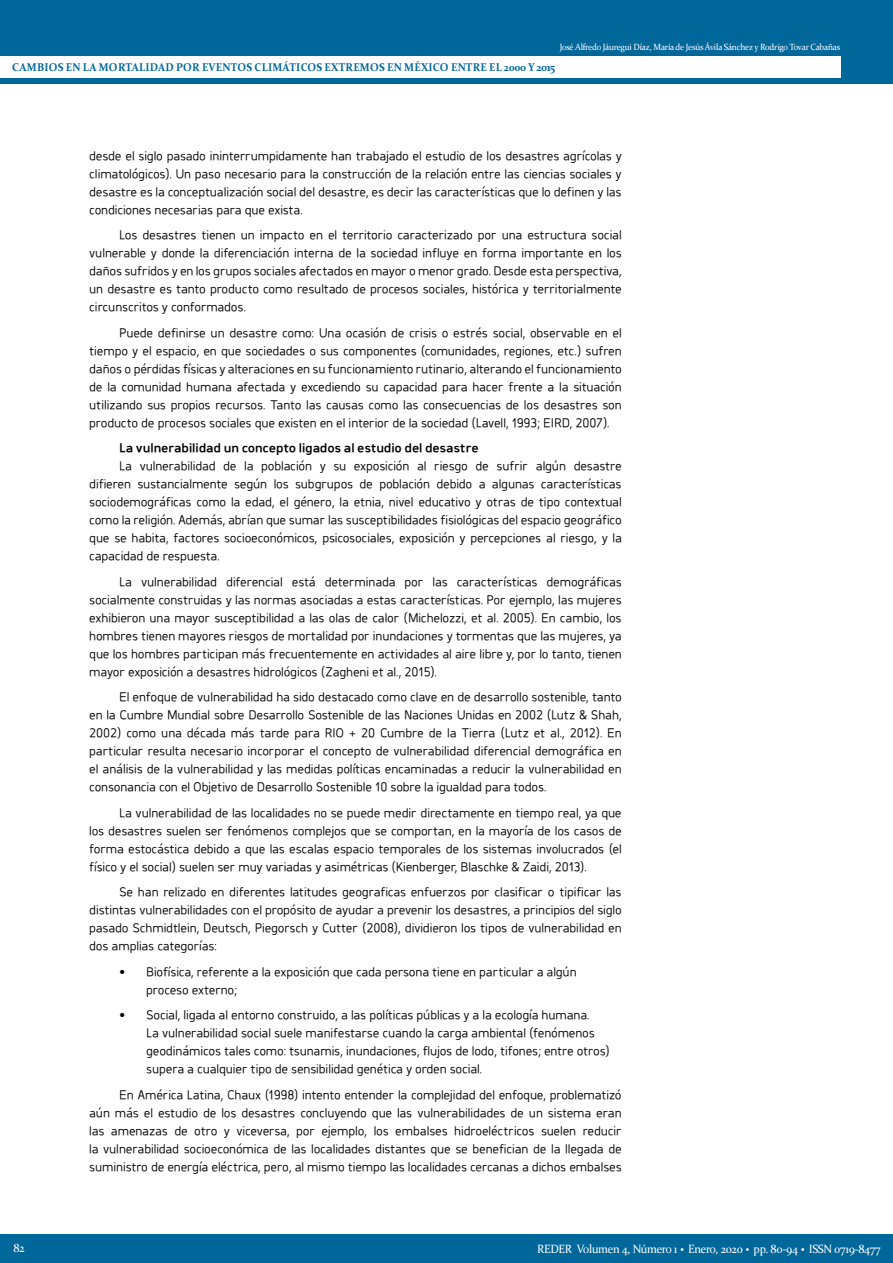
<style>
.page{position:relative;width:893px;height:1263px;background:#fff}
.page>*{position:absolute;margin:0;border:0;box-sizing:border-box;transform-origin:0 0}
.Cuerpo{font:15px/18px "Hospital";letter-spacing:-.015em;color:#000;text-align:justify}
.Subtítulos_02{font:700 15px "Hospital";letter-spacing:-.015em;color:#000}
.t1{font:12px "Constantia";letter-spacing:-.025em;color:#fff;scale:.95 1}
.t2{font:700 11.25px "Constantia";letter-spacing:.02em;color:#00679b;scale:.95 1}
.t3{font:9px "Constantia";letter-spacing:-.025em;color:#fff;scale:.95 1}
.s1{font-weight:700;font-size:18px}
</style>
<div class="page">
<div style="left:0;top:0;width:893px;height:84px;background:#00679b"></div>
<div style="left:0;top:56px;width:840px;height:22px;background:#fff"></div>
<div style="left:0;top:1234px;width:893px;height:29px;background:#00679b"></div>
<p class="t3" style="left:560px;top:41px;width:297px">José Alfredo Jáuregui Díaz, María de Jesús Ávila Sánchez y Rodrigo Tovar Cabañas</p>
<p class="t2" style="left:12px;top:60px;width:573px">CAMBIOS EN LA MORTALIDAD POR EVENTOS CLIMÁTICOS EXTREMOS EN MÉXICO ENTRE EL 2000 Y 2015</p>
<p class="Cuerpo" style="left:89px;top:146px;width:534px">desde el siglo pasado ininterrumpidamente han trabajado el estudio de los desastres agrícolas y climatológicos). Un paso necesario para la construcción de la relación entre las ciencias sociales y desastre es la conceptualización social del desastre, es decir las características que lo definen y las condiciones necesarias para que exista.</p>
<p class="Cuerpo" style="left:89px;top:226px;width:534px;text-indent:30px">Los desastres tienen un impacto en el territorio caracterizado por una estructura social vulnerable y donde la diferenciación interna de la sociedad influye en forma importante en los daños sufridos y en los grupos sociales afectados en mayor o menor grado. Desde esta perspectiva, un desastre es tanto producto como resultado de procesos sociales, histórica y territorialmente circunscritos y conformados.</p>
<p class="Cuerpo" style="left:89px;top:323px;width:534px;text-indent:30px">Puede definirse un desastre como: Una ocasión de crisis o estrés social, observable en el tiempo y el espacio, en que sociedades o sus componentes (comunidades, regiones, etc.) sufren daños o pérdidas físicas y alteraciones en su funcionamiento rutinario, alterando el funcionamiento de la comunidad humana afectada y excediendo su capacidad para hacer frente a la situación utilizando sus propios recursos. Tanto las causas como las consecuencias de los desastres son producto de procesos sociales que existen en el interior de la sociedad (Lavell, 1993; EIRD, 2007).</p>
<p class="Subtítulos_02" style="left:119px;top:440px;width:361px">La vulnerabilidad un concepto ligados al estudio del desastre</p>
<p class="Cuerpo" style="left:89px;top:457px;width:534px;text-indent:30px">La vulnerabilidad de la población y su exposición al riesgo de sufrir algún desastre difieren sustancialmente según los subgrupos de población debido a algunas características sociodemográficas como la edad, el género, la etnia, nivel educativo y otras de tipo contextual como la religión. Además, abrían que sumar las susceptibilidades fisiológicas del espacio geográfico que se habita, factores socioeconómicos, psicosociales, exposición y percepciones al riesgo, y la capacidad de respuesta.</p>
<p class="Cuerpo" style="left:89px;top:572px;width:534px;text-indent:30px">La vulnerabilidad diferencial está determinada por las características demográficas socialmente construidas y las normas asociadas a estas características. Por ejemplo, las mujeres exhibieron una mayor susceptibilidad a las olas de calor (Michelozzi, et al. 2005). En cambio, los hombres tienen mayores riesgos de mortalidad por inundaciones y tormentas que las mujeres, ya que los hombres participan más frecuentemente en actividades al aire libre y, por lo tanto, tienen mayor exposición a desastres hidrológicos (Zagheni et al., 2015).</p>
<p class="Cuerpo" style="left:89px;top:688px;width:534px;text-indent:30px">El enfoque de vulnerabilidad ha sido destacado como clave en de desarrollo sostenible, tanto en la Cumbre Mundial sobre Desarrollo Sostenible de las Naciones Unidas en 2002 (Lutz &amp; Shah, 2002) como una década más tarde para RIO + 20 Cumbre de la Tierra (Lutz et al., 2012). En particular resulta necesario incorporar el concepto de vulnerabilidad diferencial demográfica en el análisis de la vulnerabilidad y las medidas políticas encaminadas a reducir la vulnerabilidad en consonancia con el Objetivo de Desarrollo Sostenible 10 sobre la igualdad para todos.</p>
<p class="Cuerpo" style="left:89px;top:803px;width:534px;text-indent:30px">La vulnerabilidad de las localidades no se puede medir directamente en tiempo real, ya que los desastres suelen ser fenómenos complejos que se comportan, en la mayoría de los casos de forma estocástica debido a que las escalas espacio temporales de los sistemas involucrados (el físico y el social) suelen ser muy variadas y asimétricas (Kienberger, Blaschke &amp; Zaidi, 2013).</p>
<p class="Cuerpo" style="left:89px;top:883px;width:534px;text-indent:30px">Se han relizado en diferentes latitudes geograficas enfuerzos por clasificar o tipificar las distintas vulnerabilidades con el propósito de ayudar a prevenir los desastres, a principios del siglo pasado Schmidtlein, Deutsch, Piegorsch y Cutter (2008), dividieron los tipos de vulnerabilidad en dos amplias categorías:</p>
<p class="Cuerpo" style="left:146px;top:962px;width:432px;text-indent:-27px">• Biofísica, referente a la exposición que cada persona tiene en particular a algún proceso externo;</p>
<p class="Cuerpo" style="left:146px;top:1006px;width:465px;text-align:left;text-indent:-27px">• Social, ligada al entorno construido, a las políticas públicas y a la ecología humana.<br>La vulnerabilidad social suele manifestarse cuando la carga ambiental (fenómenos geodinámicos tales como: tsunamis, inundaciones, flujos de lodo, tifones; entre otros) supera a cualquier tipo de sensibilidad genética y orden social.</p>
<p class="Cuerpo" style="left:89px;top:1085px;width:534px;text-indent:30px">En América Latina, Chaux (1998) intento entender la complejidad del enfoque, problematizó aún más el estudio de los desastres concluyendo que las vulnerabilidades de un sistema eran las amenazas de otro y viceversa, por ejemplo, los embalses hidroeléctricos suelen reducir la vulnerabilidad socioeconómica de las localidades distantes que se benefician de la llegada de suministro de energía eléctrica, pero, al mismo tiempo las localidades cercanas a dichos embalses</p>
<p class="t1" style="left:14px;top:1239px;width:13px">82</p>
<p class="t1" style="left:537px;top:1240px;width:363px">REDER Volumen 4, Número 1 <span class="s1">·</span> Enero, 2020 <span class="s1">·</span> pp. 80-94 <span class="s1">·</span> ISSN 0719-8477</p>
</div>
